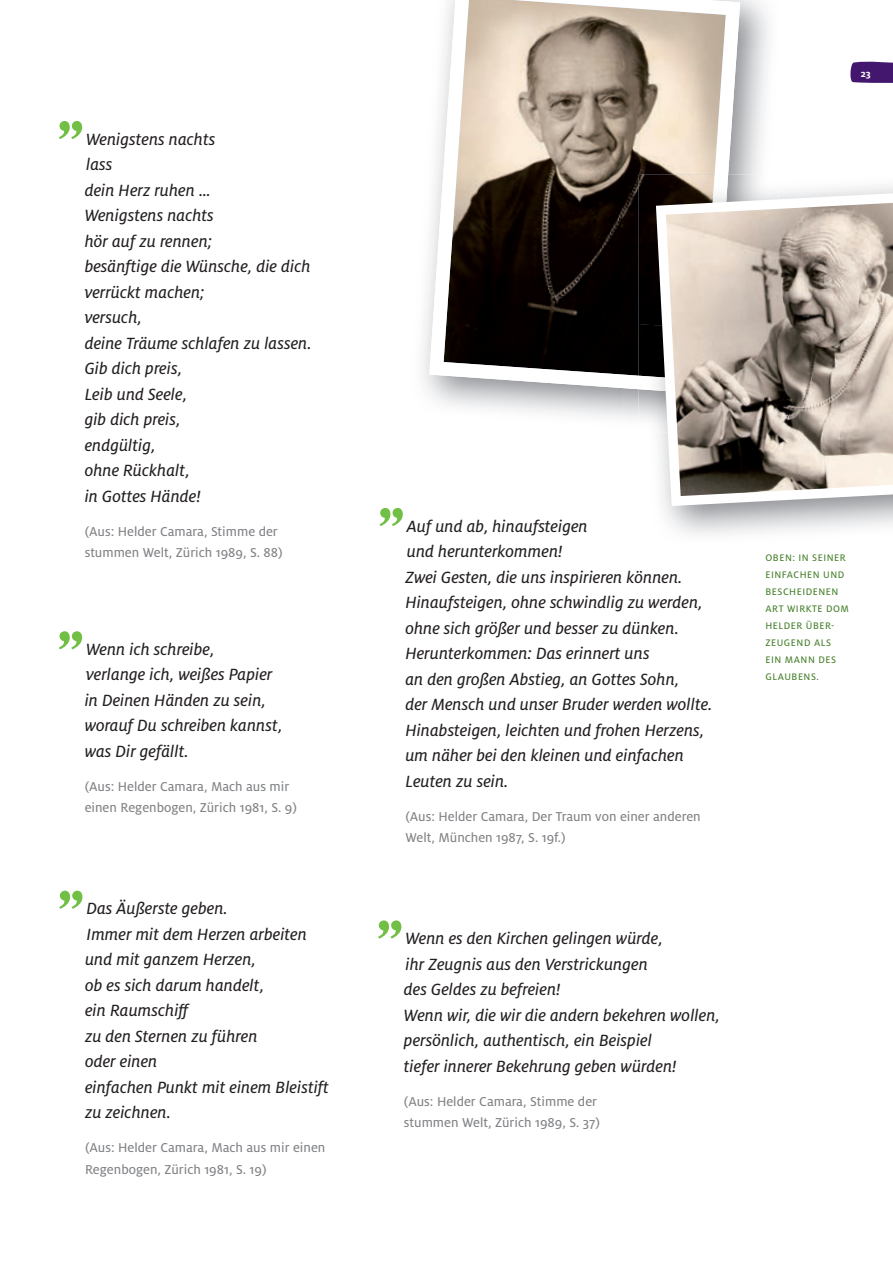
<style>
.page{position:relative;width:893px;height:1263px;background:#fff}
.page>*{position:absolute;margin:0;border:0;box-sizing:border-box;transform-origin:0 0}
.t1{font:700 52.8px "Century Old Style Std";color:#71bf44}
.t2{font:18px/25.5px "Milo OT Text Ita";color:#231f20}
.t3{font:14.25px/21.3px "Milo OT Text";color:#808285}
.t4{font:10.5px/17px "Milo OT Text";letter-spacing:.05em;color:#45802a}
.t5{font:700 10.5px "Milo OT";color:#fff}
</style>
<div class="page">
<svg style="left:429px;top:0;width:311px;height:394px"></svg>
<img style="left:638px;top:175px;width:140px;height:251px">
<img style="left:638px;top:175px;width:90px;height:219px">
<svg style="left:651px;top:187px;width:242px;height:324px;background:#b5aba3"></svg>
<svg style="left:850px;top:61px;width:43px;height:22px"></svg>
<h1 class="t1" style="left:57px;top:76px;width:29px">„</h1>
<p class="t2" style="left:85px;top:126px;width:228px">Wenigstens nachts<br>lass<br>dein Herz ruhen …<br>Wenigstens nachts<br>hör auf zu rennen;<br>besänftige die Wünsche, die dich verrückt machen;<br>versuch,<br>deine Träume schlafen zu lassen.<br>Gib dich preis,<br>Leib und Seele,<br>gib dich preis,<br>endgültig,<br>ohne Rückhalt,<br>in Gottes Hände!</p>
<p class="t3" style="left:85px;top:521px;width:200px">(Aus: Helder Camara, Stimme der stummen Welt, Zürich 1989, S. 88)</p>
<h1 class="t1" style="left:57px;top:586px;width:29px">„</h1>
<p class="t2" style="left:85px;top:637px;width:199px">Wenn ich schreibe,<br>verlange ich, weißes Papier in Deinen Händen zu sein, worauf Du schreiben kannst, was Dir gefällt.</p>
<p class="t3" style="left:85px;top:776px;width:214px">(Aus: Helder Camara, Mach aus mir einen Regenbogen, Zürich 1981, S. 9)</p>
<h1 class="t1" style="left:57px;top:845px;width:29px">„</h1>
<p class="t2" style="left:85px;top:896px;width:245px">Das Äußerste geben.<br>Immer mit dem Herzen arbeiten und mit ganzem Herzen,<br>ob es sich darum handelt,<br>ein Raumschiff<br>zu den Sternen zu führen<br>oder einen<br>einfachen Punkt mit einem Bleistift zu zeichnen.</p>
<p class="t3" style="left:85px;top:1137px;width:242px">(Aus: Helder Camara, Mach aus mir einen<br>Regenbogen, Zürich 1981, S. 19)</p>
<p class="t5" style="left:861px;top:67px;width:11px">23</p>
<h1 class="t1" style="left:378px;top:462px;width:29px">„</h1>
<p class="t2" style="left:405px;top:513px;width:308px">Auf und ab, hinaufsteigen<br>und herunterkommen!<br>Zwei Gesten, die uns inspirieren können.<br>Hinaufsteigen, ohne schwindlig zu werden, ohne sich größer und besser zu dünken.<br>Herunterkommen: Das erinnert uns<br>an den großen Abstieg, an Gottes Sohn,<br>der Mensch und unser Bruder werden wollte.<br>Hinabsteigen, leichten und frohen Herzens, um näher bei den kleinen und einfachen Leuten zu sein.</p>
<p class="t3" style="left:405px;top:806px;width:297px">(Aus: Helder Camara, Der Traum von einer anderen<br>Welt, München 1987, S. 19f.)</p>
<h1 class="t1" style="left:376px;top:875px;width:29px">„</h1>
<p class="t2" style="left:404px;top:926px;width:317px">Wenn es den Kirchen gelingen würde,<br>ihr Zeugnis aus den Verstrickungen<br>des Geldes zu befreien!<br>Wenn wir, die wir die andern bekehren wollen, persönlich, authentisch, ein Beispiel<br>tiefer innerer Bekehrung geben würden!</p>
<p class="t3" style="left:404px;top:1091px;width:198px">(Aus: Helder Camara, Stimme der stummen Welt, Zürich 1989, S. 37)</p>
<p class="t4" style="left:765px;top:550px;width:85px">OBEN: IN SEINER<br>EINFACHEN UND<br>BESCHEIDENEN<br>ART WIRKTE DOM<br>HELDER ÜBER-<br>ZEUGEND ALS<br>EIN MANN DES<br>GLAUBENS.</p>
</div>
